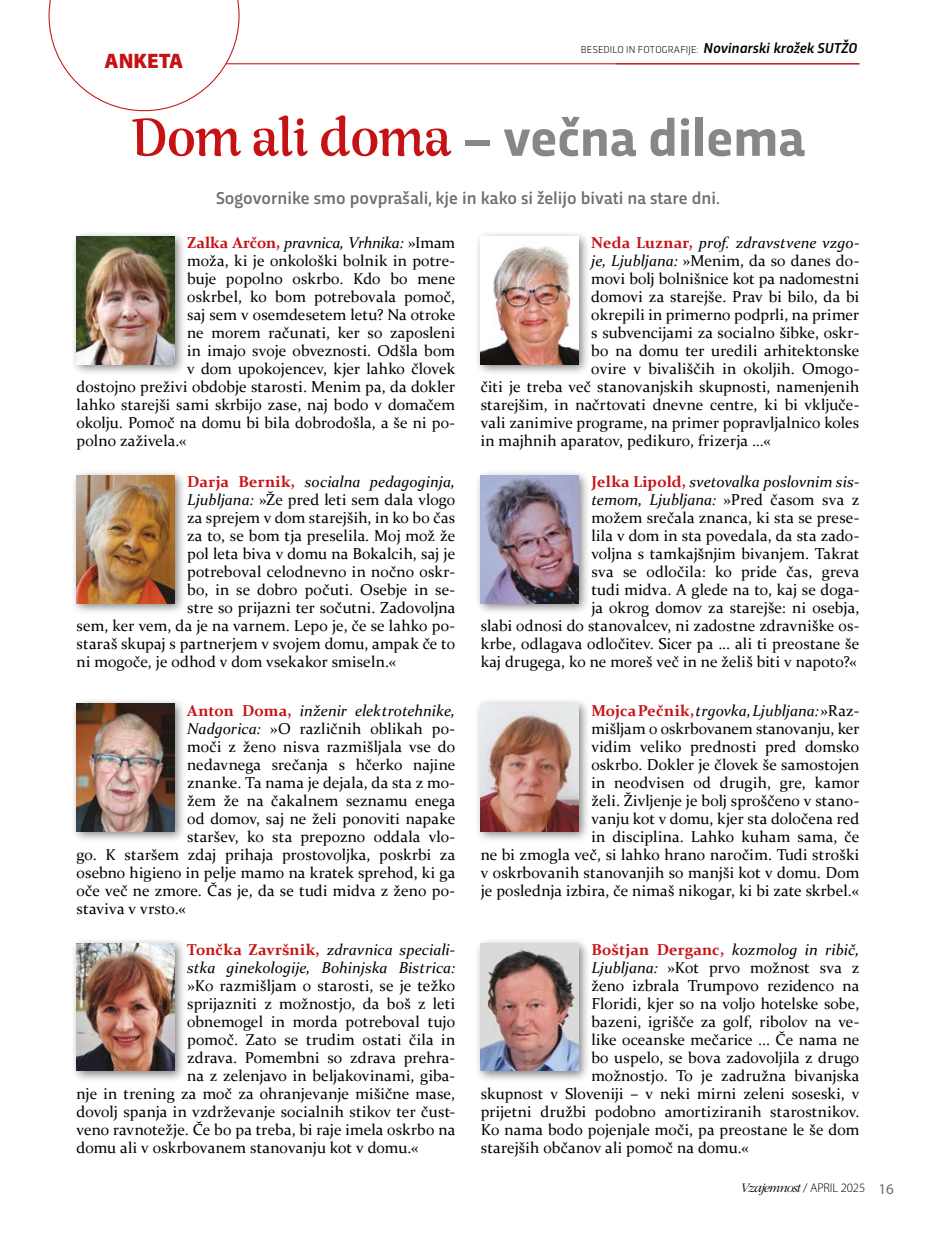
<style>
.page{position:relative;width:936px;height:1234px;background:#fff}
.page>*{position:absolute;margin:0;border:0;box-sizing:border-box;transform-origin:0 0}
.t1{font:700 54px "Trasandina";color:#878787}
.t2{font:900 21px "Myriad Pro";color:#c51315}
.t3{font:500 18px "Trasandina";color:#706f6f}
.t4{font:15.75px/18px "Constantia";letter-spacing:.005em;color:#000;text-align:right}
.t5{font:italic 15.75px/18px "Constantia";color:#000}
.t6{font:italic 15.75px "Constantia";letter-spacing:-.025em;color:#000}
.t7{font:italic 300 13.5px "ITC Garamond Std";letter-spacing:-.06em;color:#000}
.t8{font:300 10.5px "Trasandina";letter-spacing:.025em;color:#000}
.s1{font-weight:500;font-style:italic;font-size:15px}
.s2{font-family:"Rumba Std Large";font-weight:400;color:#c51315}
.s3{font-weight:700;font-style:normal;color:#c51315}
.s4{font-style:normal}
.s5{font-style:italic}
.s6{font-weight:700;color:#c51315}
.s7{font-family:"Myriad Pro";font-style:normal;font-size:12.75px}
.s8{font-family:"Myriad Pro";font-weight:400;font-style:normal;font-size:15px;color:#706f6f}
</style>
<div class="page">
<hr style="left:81px;top:63px;width:778px;height:1px;background:#c51315">
<div style="left:71px;top:697px;width:116px;height:146px;background:#000;opacity:.5"></div>
<img style="left:77px;top:703px;width:97px;height:128px">
<div style="left:475px;top:469px;width:116px;height:146px;background:#000;opacity:.5"></div>
<img style="left:480px;top:475px;width:98px;height:128px">
<div style="left:71px;top:937px;width:116px;height:145px;background:#000;opacity:.5"></div>
<img style="left:77px;top:943px;width:97px;height:127px">
<div style="left:71px;top:230px;width:116px;height:146px;background:#000;opacity:.5"></div>
<img style="left:77px;top:236px;width:97px;height:128px">
<div style="left:474px;top:230px;width:117px;height:146px;background:#000;opacity:.5"></div>
<img style="left:480px;top:236px;width:98px;height:128px">
<div style="left:71px;top:469px;width:116px;height:146px;background:#000;opacity:.5"></div>
<img style="left:77px;top:475px;width:97px;height:128px">
<div style="left:475px;top:697px;width:116px;height:146px;background:#000;opacity:.5"></div>
<img style="left:480px;top:703px;width:98px;height:128px">
<svg style="left:49px;top:0;width:190px;height:111px"></svg>
<div style="left:475px;top:937px;width:116px;height:145px;background:#000;opacity:.5"></div>
<img style="left:480px;top:943px;width:98px;height:127px">
<h2 class="t2" style="left:105px;top:46px;width:80px">ANKETA</h2>
<p class="t8" style="left:581px;top:42px;width:277px">BESEDILO IN FOTOGRAFIJE: <span class="s1">Novinarski krožek SUTŽO</span></p>
<h1 class="t1" style="left:130px;top:98px;width:676px"><span class="s2">Dom ali doma</span> – večna dilema</h1>
<p class="t3" style="left:216px;top:184px;width:505px">Sogovornike smo povprašali, kje in kako si želijo bivati na stare dni.</p>
<p class="t6" style="left:187px;top:232px;width:269px"><span class="s3">Zalka Arčon,</span> pravnica, Vrhnika: <span class="s4">»Imam</span></p>
<p class="t4" style="left:187px;top:251px;width:269px">moža, ki je onkološki bolnik in potre-</p>
<p class="t4" style="left:187px;top:269px;width:269px">buje popolno oskrbo. Kdo bo mene</p>
<p class="t4" style="left:187px;top:287px;width:269px">oskrbel, ko bom potrebovala pomoč,</p>
<p class="t4" style="left:187px;top:305px;width:269px">saj sem v osemdesetem letu? Na otroke</p>
<p class="t4" style="left:187px;top:323px;width:269px">ne morem računati, ker so zaposleni</p>
<p class="t4" style="left:187px;top:341px;width:269px">in imajo svoje obveznosti. Odšla bom</p>
<p class="t4" style="left:187px;top:359px;width:269px">v dom upokojencev, kjer lahko človek</p>
<p class="t4" style="left:77px;top:377px;width:380px">dostojno preživi obdobje starosti. Menim pa, da dokler</p>
<p class="t4" style="left:77px;top:395px;width:380px">lahko starejši sami skrbijo zase, naj bodo v domačem</p>
<p class="t4" style="left:77px;top:413px;width:380px">okolju. Pomoč na domu bi bila dobrodošla, a še ni po-</p>
<p class="t4" style="left:77px;top:431px;width:112px">polno zaživela.«</p>
<p class="t5" style="left:187px;top:472px;width:269px"><span class="s3">Darja Bernik,</span> socialna pedagoginja,</p>
<p class="t4" style="left:187px;top:490px;width:269px"><span class="s5">Ljubljana:</span> »Že pred leti sem dala vlogo</p>
<p class="t4" style="left:187px;top:508px;width:269px">za sprejem v dom starejših, in ko bo čas</p>
<p class="t4" style="left:187px;top:526px;width:269px">za to, se bom tja preselila. Moj mož že</p>
<p class="t4" style="left:187px;top:544px;width:269px">pol leta biva v domu na Bokalcih, saj je</p>
<p class="t4" style="left:187px;top:562px;width:269px">potreboval celodnevno in nočno oskr-</p>
<p class="t4" style="left:187px;top:580px;width:269px">bo, in se dobro počuti. Osebje in se-</p>
<p class="t4" style="left:187px;top:598px;width:269px">stre so prijazni ter sočutni. Zadovoljna</p>
<p class="t4" style="left:77px;top:616px;width:380px">sem, ker vem, da je na varnem. Lepo je, če se lahko po-</p>
<p class="t4" style="left:77px;top:634px;width:380px">staraš skupaj s partnerjem v svojem domu, ampak če to</p>
<p class="t4" style="left:77px;top:652px;width:321px">ni mogoče, je odhod v dom vsekakor smiseln.«</p>
<p class="t5" style="left:187px;top:700px;width:269px"><span class="s3">Anton Doma,</span> inženir elektrotehnike,</p>
<p class="t4" style="left:187px;top:718px;width:269px"><span class="s5">Nadgorica:</span> »O različnih oblikah po-</p>
<p class="t4" style="left:187px;top:736px;width:269px">moči z ženo nisva razmišljala vse do</p>
<p class="t4" style="left:187px;top:754px;width:269px">nedavnega srečanja s hčerko najine</p>
<p class="t4" style="left:187px;top:772px;width:269px">znanke. Ta nama je dejala, da sta z mo-</p>
<p class="t4" style="left:187px;top:790px;width:269px">žem že na čakalnem seznamu enega</p>
<p class="t4" style="left:187px;top:808px;width:269px">od domov, saj ne želi ponoviti napake</p>
<p class="t4" style="left:187px;top:826px;width:269px">staršev, ko sta prepozno oddala vlo-</p>
<p class="t4" style="left:77px;top:844px;width:380px">go. K staršem zdaj prihaja prostovoljka, poskrbi za</p>
<p class="t4" style="left:77px;top:862px;width:380px">osebno higieno in pelje mamo na kratek sprehod, ki ga</p>
<p class="t4" style="left:77px;top:880px;width:380px">oče več ne zmore. Čas je, da se tudi midva z ženo po-</p>
<p class="t4" style="left:77px;top:898px;width:111px">staviva v vrsto.«</p>
<p class="t5" style="left:187px;top:939px;width:269px"><span class="s3">Tončka Završnik,</span> zdravnica speciali&shy;stka ginekologije, Bohinjska Bistrica:</p>
<p class="t4" style="left:187px;top:975px;width:269px">»Ko razmišljam o starosti, se je težko</p>
<p class="t4" style="left:187px;top:993px;width:269px">sprijazniti z možnostjo, da boš z leti</p>
<p class="t4" style="left:187px;top:1011px;width:269px">obnemogel in morda potreboval tujo</p>
<p class="t4" style="left:187px;top:1029px;width:269px">pomoč. Zato se trudim ostati čila in</p>
<p class="t4" style="left:187px;top:1047px;width:269px">zdrava. Pomembni so zdrava prehra-</p>
<p class="t4" style="left:187px;top:1065px;width:269px">na z zelenjavo in beljakovinami, giba-</p>
<p class="t4" style="left:77px;top:1083px;width:380px">nje in trening za moč za ohranjevanje mišične mase,</p>
<p class="t4" style="left:77px;top:1101px;width:380px">dovolj spanja in vzdrževanje socialnih stikov ter čust-</p>
<p class="t4" style="left:77px;top:1119px;width:380px">veno ravnotežje. Če bo pa treba, bi raje imela oskrbo na</p>
<p class="t4" style="left:77px;top:1137px;width:344px">domu ali v oskrbovanem stanovanju kot v domu.«</p>
<p class="t5" style="left:591px;top:233px;width:269px"><span class="s3">Neda Luznar,</span> prof. zdravstvene vzgo-</p>
<p class="t4" style="left:591px;top:251px;width:269px"><span class="s5">je, Ljubljana:</span> »Menim, da so danes do-</p>
<p class="t4" style="left:591px;top:269px;width:269px">movi bolj bolnišnice kot pa nadomestni</p>
<p class="t4" style="left:591px;top:287px;width:269px">domovi za starejše. Prav bi bilo, da bi</p>
<p class="t4" style="left:591px;top:305px;width:269px">okrepili in primerno podprli, na primer</p>
<p class="t4" style="left:591px;top:323px;width:269px">s subvencijami za socialno šibke, oskr-</p>
<p class="t4" style="left:591px;top:341px;width:269px">bo na domu ter uredili arhitektonske</p>
<p class="t4" style="left:591px;top:359px;width:269px">ovire v bivališčih in okoljih. Omogo-</p>
<p class="t4" style="left:480px;top:377px;width:380px">čiti je treba več stanovanjskih skupnosti, namenjenih</p>
<p class="t4" style="left:480px;top:395px;width:380px">starejšim, in načrtovati dnevne centre, ki bi vključe-</p>
<p class="t4" style="left:480px;top:413px;width:380px">vali zanimive programe, na primer popravljalnico koles</p>
<p class="t4" style="left:480px;top:431px;width:292px">in majhnih aparatov, pedikuro, frizerja ...«</p>
<p class="t4" style="left:480px;top:472px;width:380px"><span class="s6">Jelka Lipold,</span> <span class="s5">svetovalka poslovnim sis-<br>temom, Ljubljana:</span> »Pred časom sva z<br>možem srečala znanca, ki sta se prese-<br>lila v dom in sta povedala, da sta zado-<br>voljna s tamkajšnjim bivanjem. Takrat<br>sva se odločila: ko pride čas, greva<br>tudi midva. A glede na to, kaj se doga-<br>ja okrog domov za starejše: ni osebja,<br>slabi odnosi do stanovalcev, ni zadostne zdravniške os&shy;krbe, odlagava odločitev. Sicer pa ... ali ti preostane še kaj drugega, ko ne moreš več in ne želiš biti v napoto?«</p>
<p class="t4" style="left:480px;top:700px;width:380px"><span class="s6">Mojca Pečnik,</span> <span class="s5">trgovka, Ljubljana:</span> »Raz-<br>mišljam o oskrbovanem stanovanju, ker<br>vidim veliko prednosti pred domsko<br>oskrbo. Dokler je človek še samostojen<br>in neodvisen od drugih, gre, kamor<br>želi. Življenje je bolj sproščeno v stano-<br>vanju kot v domu, kjer sta določena red<br>in disciplina. Lahko kuham sama, če<br>ne bi zmogla več, si lahko hrano naročim. Tudi stroški v oskrbovanih stanovanjih so manjši kot v domu. Dom je poslednja izbira, če nimaš nikogar, ki bi zate skrbel.«</p>
<p class="t5" style="left:591px;top:939px;width:269px"><span class="s3">Boštjan Derganc,</span> kozmolog in ribič,</p>
<p class="t4" style="left:591px;top:957px;width:269px"><span class="s5">Ljubljana:</span> »Kot prvo možnost sva z</p>
<p class="t4" style="left:591px;top:975px;width:269px">ženo izbrala Trumpovo rezidenco na</p>
<p class="t4" style="left:591px;top:993px;width:269px">Floridi, kjer so na voljo hotelske sobe,</p>
<p class="t4" style="left:591px;top:1011px;width:269px">bazeni, igrišče za golf, ribolov na ve-</p>
<p class="t4" style="left:591px;top:1029px;width:269px">like oceanske mečarice ... Če nama ne</p>
<p class="t4" style="left:591px;top:1047px;width:269px">bo uspelo, se bova zadovoljila z drugo</p>
<p class="t4" style="left:591px;top:1065px;width:269px">možnostjo. To je zadružna bivanjska</p>
<p class="t4" style="left:480px;top:1083px;width:380px">skupnost v Sloveniji – v neki mirni zeleni soseski, v</p>
<p class="t4" style="left:480px;top:1101px;width:380px">prijetni družbi podobno amortiziranih starostnikov.</p>
<p class="t4" style="left:480px;top:1119px;width:380px">Ko nama bodo pojenjale moči, pa preostane le še dom</p>
<p class="t4" style="left:480px;top:1137px;width:270px">starejših občanov ali pomoč na domu.«</p>
<p class="t7" style="left:740px;top:1180px;width:155px">Vzajemnost <span class="s7">/ APRIL 2025</span> <span class="s8">16</span></p>
</div>
